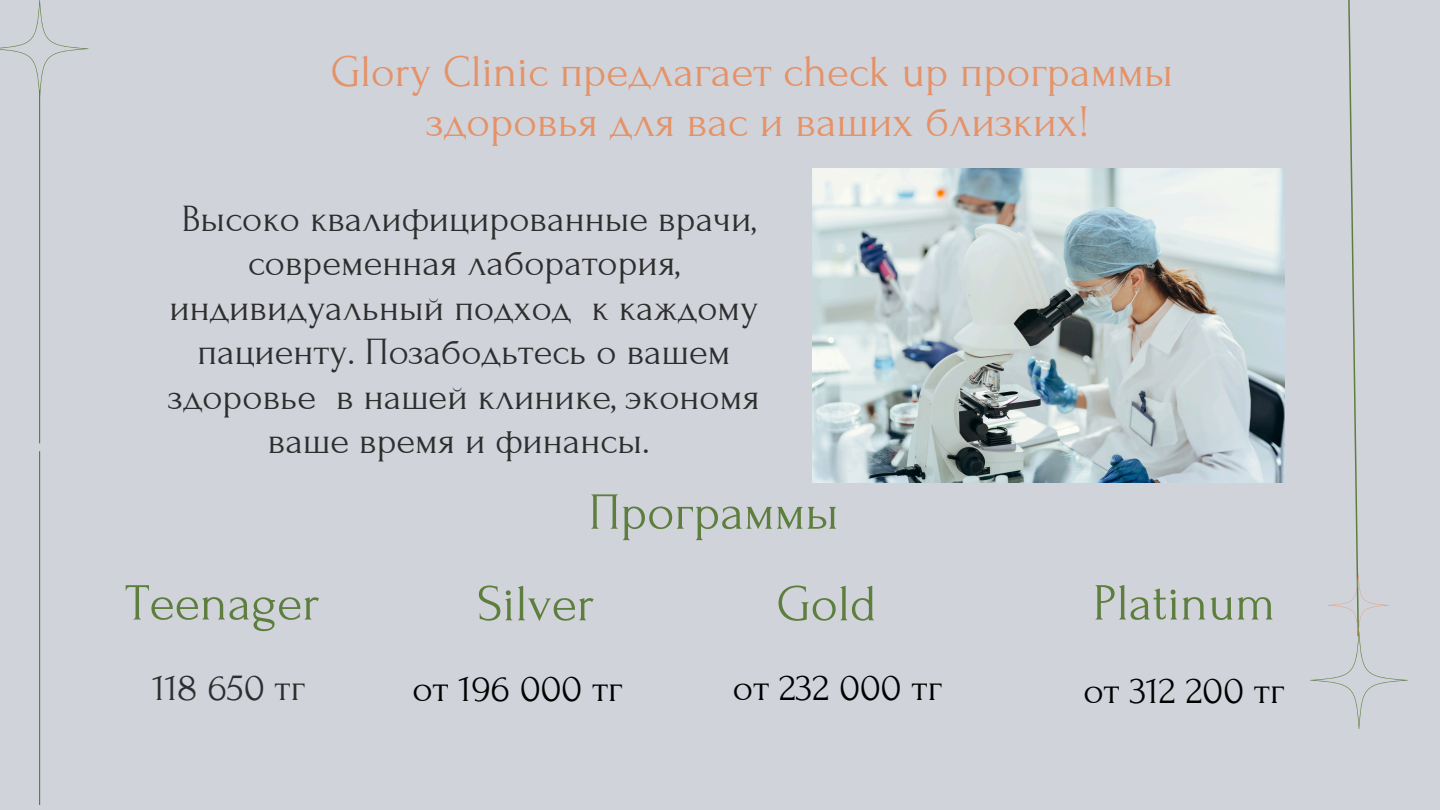
<style>
.page{position:relative;width:1440px;height:810px;background:#d1d3db}
.page>*{position:absolute;margin:0;border:0;box-sizing:border-box;transform-origin:0 0}
.t1{font:52px "Forum";color:#5e7e3e}
.t2{font:45.3px/49.5px "Forum";color:#e59267;text-align:center}
.t3{font:39px "Forum";color:#000}
.t4{font:39px "Forum";color:#2e2e2e}
.t5{font:38.6px/44.5px "Forum";color:#2e2e2e;text-align:center}
</style>
<div class="page">
<svg style="left:0;top:0;width:88px;height:805px"></svg>
<svg style="left:1310px;top:0;width:98px;height:729px"></svg>
<img style="left:813px;top:169px;width:471px;height:314px">
<p class="t2" style="left:331px;top:48px;width:844px">Glory Clinic предлагает cheсk up программы здоровья для вас и ваших близких!</p>
<p class="t5" style="left:168px;top:197px;width:593px">Высоко квалифицированные врачи, современная лаборатория, индивидуальный подход к каждому пациенту. Позабодьтесь о вашем здоровье в нашей клинике, экономя ваше время и финансы.</p>
<h2 class="t1" style="left:589px;top:484px;width:251px">Программы</h2>
<p class="t1" style="left:125px;top:575px;width:196px">Teenager</p>
<p class="t1" style="left:477px;top:576px;width:119px">Silver</p>
<h1 class="t1" style="left:777px;top:576px;width:102px">Gold</h1>
<h1 class="t1" style="left:1093px;top:575px;width:184px">Platinum</h1>
<h1 class="t4" style="left:153px;top:667px;width:154px">118 650 тг</h1>
<h1 class="t3" style="left:413px;top:668px;width:211px">от 196 000 тг</h1>
<h1 class="t3" style="left:733px;top:667px;width:211px">от 232 000 тг</h1>
<p class="t3" style="left:1083px;top:670px;width:202px">от 312 200 тг</p>
</div>
